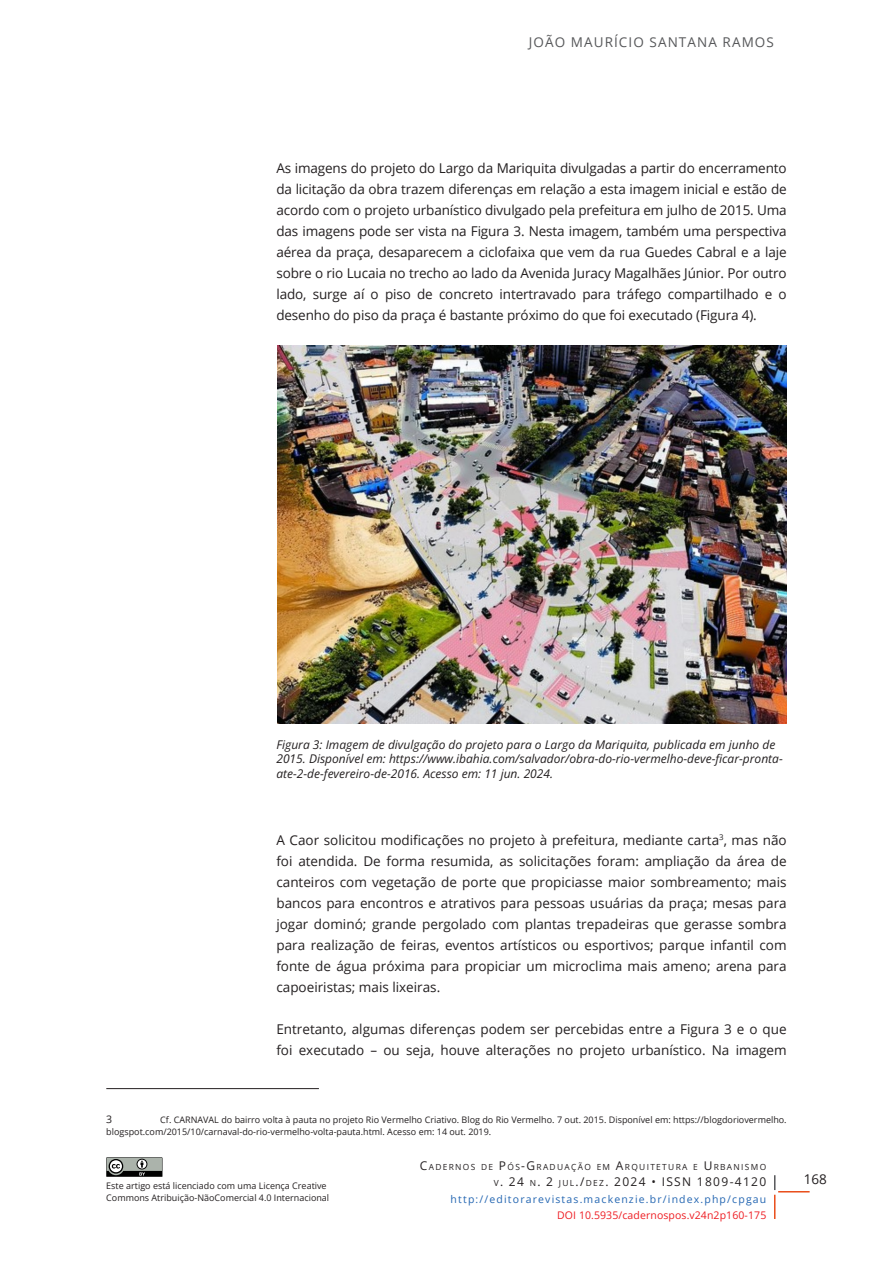
<style>
.page{position:relative;width:893px;height:1263px;background:#fff}
.page>*{position:absolute;margin:0;border:0;box-sizing:border-box;transform-origin:0 0}
.Txt{font:13.5px/21px "Open Sans";color:#231f20;text-align:justify}
.t1{font:13.5px "Open Sans";letter-spacing:.08em;color:#57585a}
.CPFAU-LegendaFigura{font:italic 12px/14.4px "Open Sans";color:#231f20}
.t2{font:12px "Open Sans";letter-spacing:.11em;color:#231f20}
.t3{font:10.5px "Open Sans";letter-spacing:.11em;color:#2466b2}
.t4{font:10.5px "Open Sans";letter-spacing:.01em;color:#ee1d23}
.Rodape{font:10.5px "Open Sans";color:#231f20}
.Rodape-2{font:9px/12.6px "Open Sans";color:#231f20}
.t5{font:9px/12px "Open Sans";color:#231f20}
.t6{font:8.4px "Open Sans";letter-spacing:.155em;color:#231f20}
.s1{font-size:12px}
.s2{font-size:8.4px}
</style>
<div class="page">
<hr style="left:778px;top:1191px;width:32px;height:1px;background:#e94e1a">
<svg style="left:774px;top:1175px;width:1px;height:44px"></svg>
<svg style="left:106px;top:1157px;width:56px;height:20px"></svg>
<img style="left:278px;top:346px;width:509px;height:378px">
<hr style="left:106px;top:1088px;width:213px;height:1px;background:#231f20">
<p class="t1" style="left:529px;top:32px;width:247px">JOÃO MAURÍCIO SANTANA RAMOS</p>
<p class="Txt" style="left:276px;top:157px;width:512px">As imagens do projeto do Largo da Mariquita divulgadas a partir do encerramento da licitação da obra trazem diferenças em relação a esta imagem inicial e estão de acordo com o projeto urbanístico divulgado pela prefeitura em julho de 2015. Uma das imagens pode ser vista na Figura 3. Nesta imagem, também uma perspectiva aérea da praça, desaparecem a ciclofaixa que vem da rua Guedes Cabral e a laje sobre o rio Lucaia no trecho ao lado da Avenida Juracy Magalhães Júnior. Por outro lado, surge aí o piso de concreto intertravado para tráfego compartilhado e o desenho do piso da praça é bastante próximo do que foi executado (Figura 4).</p>
<p class="CPFAU-LegendaFigura" style="left:276px;top:737px;width:508px">Figura 3: Imagem de divulgação do projeto para o Largo da Mariquita, publicada em junho de<br>2015. Disponível em: https://www.ibahia.com/salvador/obra-do-rio-vermelho-deve-ficar-pronta&shy;ate-2-de-fevereiro-de-2016. Acesso em: 11 jun. 2024.</p>
<p class="Txt" style="left:276px;top:829px;width:512px">A Caor solicitou modificações no projeto à prefeitura, mediante carta<sup>3</sup>, mas não foi atendida. De forma resumida, as solicitações foram: ampliação da área de canteiros com vegetação de porte que propiciasse maior sombreamento; mais bancos para encontros e atrativos para pessoas usuárias da praça; mesas para jogar dominó; grande pergolado com plantas trepadeiras que gerasse sombra para realização de feiras, eventos artísticos ou esportivos; parque infantil com fonte de água próxima para propiciar um microclima mais ameno; arena para capoeiristas; mais lixeiras.</p>
<p class="Txt" style="left:276px;top:1018px;width:512px">Entretanto, algumas diferenças podem ser percebidas entre a Figura 3 e o que foi executado – ou seja, houve alterações no projeto urbanístico. Na imagem</p>
<p class="Rodape" style="left:106px;top:1112px;width:8px">3</p>
<p class="Rodape-2" style="left:106px;top:1113px;width:682px;text-indent:54px">Cf. CARNAVAL do bairro volta à pauta no projeto Rio Vermelho Criativo. Blog do Rio Vermelho. 7 out. 2015. Disponível em: https://blogdoriovermelho. blogspot.com/2015/10/carnaval-do-rio-vermelho-volta-pauta.html. Acesso em: 14 out. 2019.</p>
<p class="t5" style="left:106px;top:1180px;width:224px">Este artigo está licenciado com uma Licença Creative<br>Commons Atribuição-NãoComercial 4.0 Internacional</p>
<p class="t6" style="left:420px;top:1161px;width:348px"><span class="s1">C</span>ADERNOS DE <span class="s1">P</span>ÓS<span class="s1">-G</span>RADUAÇÃO EM <span class="s1">A</span>RQUITETURA E <span class="s1">U</span> RBANISMO</p>
<p class="t2" style="left:494px;top:1173px;width:176px"><span class="s2">V</span>. 24 <span class="s2">N</span>. 2 <span class="s2">JUL</span>./<span class="s2">DEZ</span>. 2024 • ISSN</p>
<p class="t2" style="left:697px;top:1173px;width:71px">1809-4120</p>
<p class="t3" style="left:451px;top:1191px;width:317px">http://editorarevistas.mackenzie.br/index.php/cpgau</p>
<p class="t4" style="left:557px;top:1208px;width:211px">DOI 10.5935/cadernospos.v24n2p160-175</p>
<p class="Txt" style="left:804px;top:1169px;width:25px">168</p>
</div>
